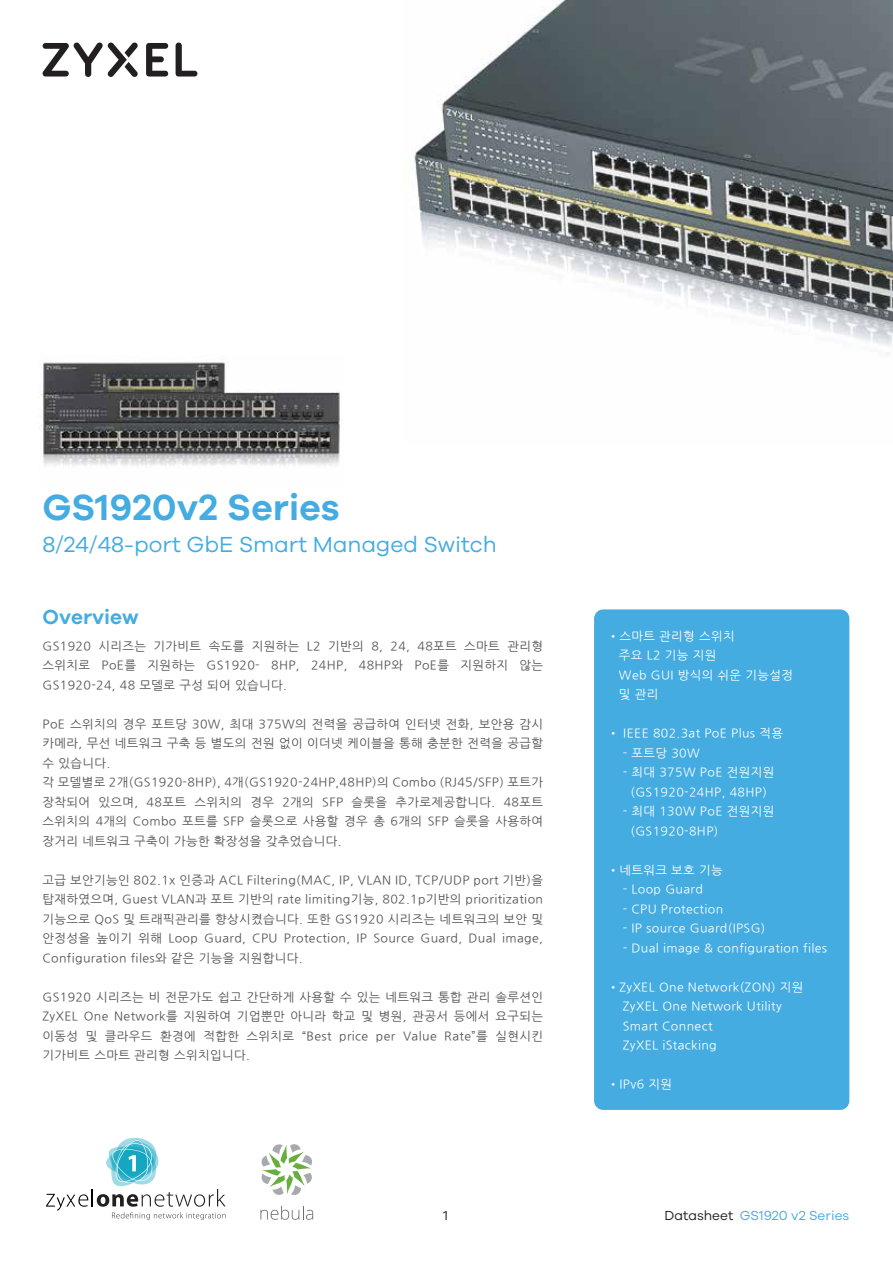
<style>
.page{position:relative;width:893px;height:1263px;background:#fff}
.page>*{position:absolute;margin:0;border:0;box-sizing:border-box;transform-origin:0 0}
.t1{font:600 37.5px "Galano Grotesque";color:#44ace1}
.t2{font:22.5px "Galano Grotesque";color:#44ace1}
.t3{font:600 21px "Galano Grotesque";color:#44ace1}
.t4{font:13.5px "Galano Grotesque";color:#44ace1}
.t5{font:13.5px "Galano Grotesque";color:#231f20}
.t6{font:12px/19.5px "Nanum Gothic";letter-spacing:.03em;color:#525254;text-align:justify}
.t7{font:12px/19.5px "Nanum Gothic";letter-spacing:.03em;color:#fff}
.s1{color:#231f20}
</style>
<div class="page">
<svg style="left:176px;top:43px;width:21px;height:34px"></svg>
<svg style="left:146px;top:43px;width:22px;height:34px"></svg>
<svg style="left:42px;top:42px;width:96px;height:35px"></svg>
<svg style="left:46px;top:1138px;width:180px;height:82px"></svg>
<img style="left:412px;top:0;width:481px;height:354px">
<img style="left:40px;top:362px;width:300px;height:104px">
<svg style="left:260px;top:1206px;width:53px;height:14px"></svg>
<svg style="left:261px;top:1144px;width:51px;height:51px"></svg>
<div style="left:594px;top:609px;width:255px;height:501px;background:#44ace1;border-radius:9px"></div>
<h1 class="t1" style="left:43px;top:485px;width:299px">GS1920v2 Series</h1>
<h2 class="t2" style="left:43px;top:531px;width:456px">8/24/48-port GbE Smart Managed Switch</h2>
<h3 class="t3" style="left:43px;top:605px;width:98px">Overview</h3>
<p class="t6" style="left:43px;top:636px;width:502px">GS1920 시리즈는 기가비트 속도를 지원하는 L2 기반의 8, 24, 48포트 스마트 관리형 스위치로 PoE를 지원하는 GS1920- 8HP, 24HP, 48HP와 PoE를 지원하지 않는 GS1920-24, 48 모델로 구성 되어 있습니다.</p>
<p class="t6" style="left:43px;top:714px;width:502px;text-align:left">PoE 스위치의 경우 포트당 30W, 최대 375W의 전력을 공급하여 인터넷 전화, 보안용 감시 카메라, 무선 네트워크 구축 등 별도의 전원 없이 이더넷 케이블을 통해 충분한 전력을 공급할 수 있습니다.<br>각 모델별로 2개(GS1920-8HP), 4개(GS1920-24HP,48HP)의 Combo (RJ45/SFP) 포트가 장착되어 있으며, 48포트 스위치의 경우 2개의 SFP 슬롯을 추가로제공합니다. 48포트 스위치의 4개의 Combo 포트를 SFP 슬롯으로 사용할 경우 총 6개의 SFP 슬롯을 사용하여 장거리 네트워크 구축이 가능한 확장성을 갖추었습니다.</p>
<p class="t6" style="left:43px;top:870px;width:502px">고급 보안기능인 802.1x 인증과 ACL Filtering(MAC, IP, VLAN ID, TCP/UDP port 기반)을 탑재하였으며, Guest VLAN과 포트 기반의 rate limiting기능, 802.1p기반의 prioritization 기능으로 QoS 및 트래픽관리를 향상시켰습니다. 또한 GS1920 시리즈는 네트워크의 보안 및 안정성을 높이기 위해 Loop Guard, CPU Protection, IP Source Guard, Dual image, Configuration files와 같은 기능을 지원합니다.</p>
<p class="t6" style="left:43px;top:987px;width:502px">GS1920 시리즈는 비 전문가도 쉽고 간단하게 사용할 수 있는 네트워크 통합 관리 솔루션인 ZyXEL One Network를 지원하여 기업뿐만 아니라 학교 및 병원, 관공서 등에서 요구되는 이동성 및 클라우드 환경에 적합한 스위치로 “Best price per Value Rate”를 실현시킨 기가비트 스마트 관리형 스위치입니다.</p>
<p class="t7" style="left:619px;top:626px;width:176px;text-indent:-12px">•스마트 관리형 스위치<br>주요 L2 기능 지원<br>Web GUI 방식의 쉬운 기능설정 및 관리</p>
<p class="t7" style="left:607px;top:724px;width:177px">• IEEE 802.3at PoE Plus 적용</p>
<p class="t7" style="left:623px;top:743px;width:79px">- 포트당 30W</p>
<p class="t7" style="left:623px;top:763px;width:153px;text-align:center">- 최대 375W PoE 전원지원 (GS1920-24HP, 48HP)</p>
<p class="t7" style="left:630px;top:802px;width:145px;text-indent:-8px">- 최대 130W PoE 전원지원 (GS1920-8HP)</p>
<p class="t7" style="left:607px;top:860px;width:117px">•네트워크 보호 기능</p>
<p class="t7" style="left:623px;top:880px;width:82px">- Loop Guard</p>
<p class="t7" style="left:623px;top:899px;width:102px">- CPU Protection</p>
<p class="t7" style="left:623px;top:919px;width:144px">- IP source Guard(IPSG)</p>
<p class="t7" style="left:623px;top:938px;width:206px">- Dual image &amp; configuration files</p>
<p class="t7" style="left:623px;top:977px;width:182px;text-indent:-15px">•ZyXEL One Network(ZON) 지원<br>ZyXEL One Network Utility<br>Smart Connect<br>ZyXEL iStacking</p>
<p class="t7" style="left:607px;top:1075px;width:66px">•IPv6 지원</p>
<p class="t5" style="left:443px;top:1207px;width:6px">1</p>
<p class="t4" style="left:665px;top:1207px;width:186px"><span class="s1">Datasheet</span> GS1920 v2 Series</p>
</div>
